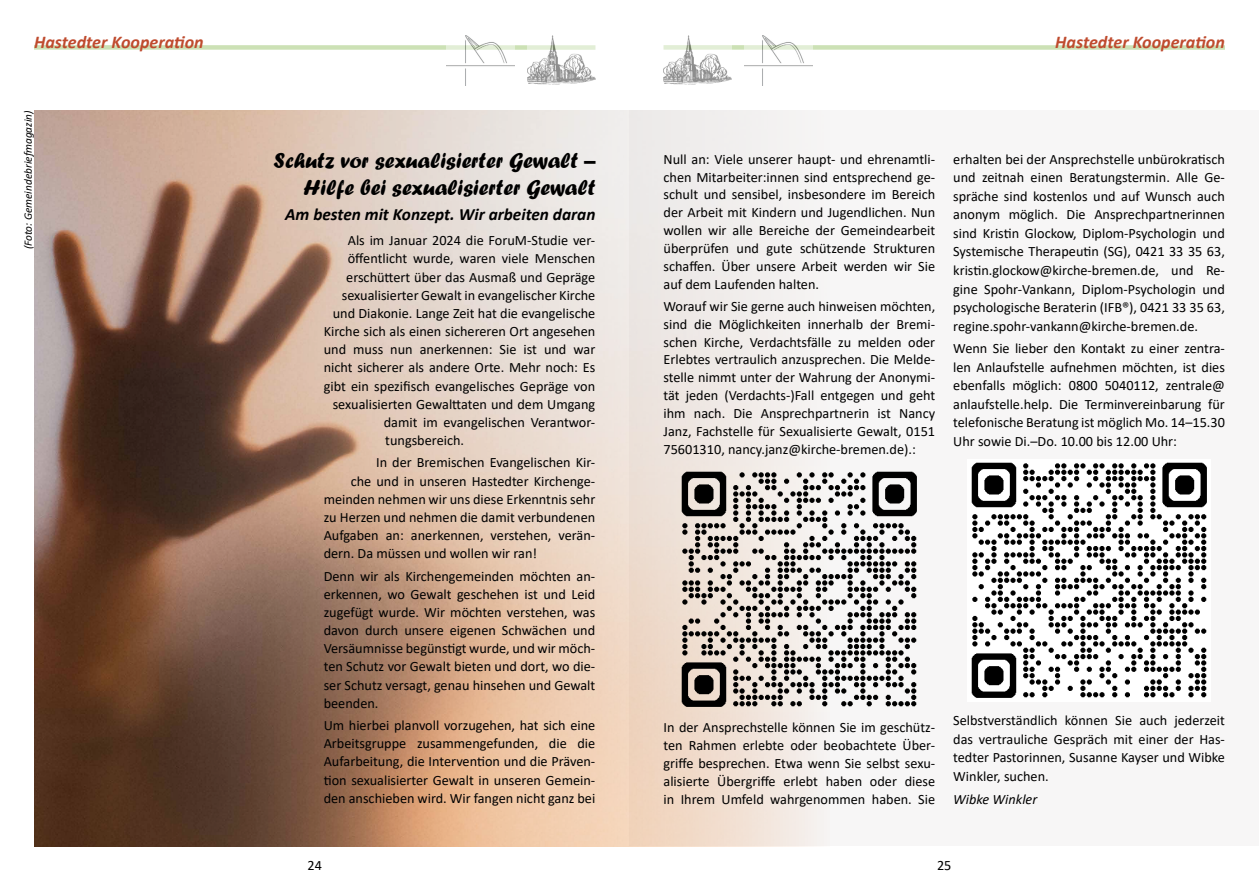
<style>
.page{position:relative;width:1259px;height:893px;background:#fff}
.page>*{position:absolute;margin:0;border:0;box-sizing:border-box;transform-origin:0 0}
.t1{font:22.5px/27px "Forte";color:#000;text-align:right}
.t2{font:italic 700 18px "Calibri";color:#bf4b2e}
.t3{font:italic 700 17.25px "Calibri";color:#000}
.t4{font:14.25px/17.9px "Calibri";color:#000;text-align:justify}
.t5{font:italic 14.25px "Calibri";color:#000}
.t6{font:italic 11.25px "Calibri";color:#000}
</style>
<div class="page">
<div style="left:34px;top:45px;width:561px;height:5px;background:#cce1b5"></div>
<div style="left:663px;top:45px;width:562px;height:5px;background:#cce1b5"></div>
<img style="left:744px;top:35px;width:68px;height:50px">
<img style="left:663px;top:35px;width:68px;height:50px">
<img style="left:446px;top:35px;width:68px;height:50px">
<img style="left:527px;top:35px;width:68px;height:50px">
<div style="left:629px;top:111px;width:630px;height:735px;background:#f7f6f6"></div>
<img style="left:34px;top:111px;width:774px;height:735px">
<img style="left:678px;top:468px;width:239px;height:242px">
<img style="left:971px;top:462px;width:236px;height:236px">
<p class="t2" style="left:34px;top:29px;width:171px">Hastedter Kooperation</p>
<p class="t2" style="left:1055px;top:29px;width:171px">Hastedter Kooperation</p>
<p class="t6" style="left:20px;top:249px;width:141px;rotate:-90deg">(Foto: Gemeindebriefmagazin)</p>
<h1 class="t1" style="left:274px;top:147px;width:323px">Schutz vor sexualisierter Gewalt –<br>Hilfe bei sexualisierter Gewalt</h1>
<p class="t3" style="left:285px;top:202px;width:312px">Am besten mit Konzept. Wir arbeiten daran</p>
<p class="t4" style="left:348px;top:231px;width:249px">Als im Januar 2024 die ForuM-Studie ver-</p>
<p class="t4" style="left:348px;top:249px;width:249px">öffentlicht wurde, waren viele Menschen</p>
<p class="t4" style="left:346px;top:268px;width:250px">erschüttert über das Ausmaß und Gepräge</p>
<p class="t4" style="left:342px;top:286px;width:255px">sexualisierter Gewalt in evangelischer Kirche</p>
<p class="t4" style="left:333px;top:304px;width:264px">und Diakonie. Lange Zeit hat die evangelische</p>
<p class="t4" style="left:324px;top:322px;width:273px">Kirche sich als einen sichereren Ort angesehen</p>
<p class="t4" style="left:324px;top:340px;width:273px">und muss nun anerkennen: Sie ist und war</p>
<p class="t4" style="left:324px;top:358px;width:273px">nicht sicherer als andere Orte. Mehr noch: Es</p>
<p class="t4" style="left:324px;top:376px;width:273px">gibt ein spezifisch evangelisches Gepräge von</p>
<p class="t4" style="left:333px;top:395px;width:264px">sexualisierten Gewalttaten und dem Umgang</p>
<p class="t4" style="left:384px;top:413px;width:213px">damit im evangelischen Verantwor-</p>
<p class="t4" style="left:385px;top:431px;width:80px">tungsbereich.</p>
<p class="t4" style="left:376px;top:453px;width:220px">In der Bremischen Evangelischen Kir-</p>
<p class="t4" style="left:351px;top:471px;width:246px">che und in unseren Hastedter Kirchenge-</p>
<p class="t4" style="left:324px;top:490px;width:273px">meinden nehmen wir uns diese Erkenntnis sehr</p>
<p class="t4" style="left:324px;top:508px;width:273px">zu Herzen und nehmen die damit verbundenen</p>
<p class="t4" style="left:324px;top:526px;width:273px">Aufgaben an: anerkennen, verstehen, verän-</p>
<p class="t4" style="left:324px;top:544px;width:215px">dern. Da müssen und wollen wir ran!</p>
<p class="t4" style="left:324px;top:566px;width:273px">Denn wir als Kirchengemeinden möchten an&shy;erkennen, wo Gewalt geschehen ist und Leid zugefügt wurde. Wir möchten verstehen, was davon durch unsere eigenen Schwächen und Versäumnisse begünstigt wurde, und wir möch&shy;ten Schutz vor Gewalt bieten und dort, wo die&shy;ser Schutz versagt, genau hinsehen und Gewalt beenden.</p>
<p class="t4" style="left:324px;top:716px;width:273px">Um hierbei planvoll vorzugehen, hat sich eine Arbeitsgruppe zusammengefunden, die die Aufarbeitung, die Intervention und die Präven&shy;tion sexualisierter Gewalt in unseren Gemein&shy;den anschieben wird. Wir fangen nicht ganz bei</p>
<p class="t4" style="left:663px;top:150px;width:273px">Null an: Viele unserer haupt- und ehrenamtli&shy;chen Mitarbeiter:innen sind entsprechend ge&shy;schult und sensibel, insbesondere im Bereich der Arbeit mit Kindern und Jugendlichen. Nun wollen wir alle Bereiche der Gemeindearbeit überprüfen und gute schützende Strukturen schaffen. Über unsere Arbeit werden wir Sie auf dem Laufenden halten.</p>
<p class="t4" style="left:663px;top:297px;width:273px">Worauf wir Sie gerne auch hinweisen möchten, sind die Möglichkeiten innerhalb der Bremi&shy;schen Kirche, Verdachtsfälle zu melden oder Erlebtes vertraulich anzusprechen. Die Melde&shy;stelle nimmt unter der Wahrung der Anonymi&shy;tät jeden (Verdachts-)Fall entgegen und geht ihm nach. Die Ansprechpartnerin ist Nancy Janz, Fachstelle für Sexualisierte Gewalt, 0151<br>75601310, nancy.janz@kirche-bremen.de).:</p>
<p class="t4" style="left:953px;top:150px;width:273px;line-height:18.5px">erhalten bei der Ansprechstelle unbürokratisch und zeitnah einen Beratungstermin. Alle Ge&shy;spräche sind kostenlos und auf Wunsch auch anonym möglich. Die Ansprechpartnerinnen sind Kristin Glockow, Diplom-Psychologin und Systemische Therapeutin (SG), 0421 33 35 63, kristin.glockow@kirche-bremen.de, und Re&shy;gine Spohr-Vankann, Diplom-Psychologin und psychologische Beraterin (IFB®), 0421 33 35 63, regine.spohr-vankann@kirche-bremen.de.</p>
<p class="t4" style="left:953px;top:339px;width:273px;line-height:18.5px">Wenn Sie lieber den Kontakt zu einer zentra&shy;len Anlaufstelle aufnehmen möchten, ist dies ebenfalls möglich: 0800 5040112, zentrale@ anlaufstelle.help. Die Terminvereinbarung für telefonische Beratung ist möglich Mo. 14–15.30<br>Uhr sowie Di.–Do. 10.00 bis 12.00 Uhr:</p>
<p class="t4" style="left:663px;top:718px;width:273px">In der Ansprechstelle können Sie im geschütz&shy;ten Rahmen erlebte oder beobachtete Über&shy;griffe besprechen. Etwa wenn Sie selbst sexu&shy;alisierte Übergriffe erlebt haben oder diese in Ihrem Umfeld wahrgenommen haben. Sie</p>
<p class="t4" style="left:953px;top:711px;width:273px;line-height:18.5px">Selbstverständlich können Sie auch jederzeit das vertrauliche Gespräch mit einer der Has&shy;tedter Pastorinnen, Susanne Kayser und Wibke Winkler, suchen.</p>
<p class="t5" style="left:953px;top:789px;width:86px">Wibke Winkler</p>
<p class="t4" style="left:307px;top:856px;width:16px">24</p>
<p class="t4" style="left:937px;top:856px;width:16px">25</p>
</div>
